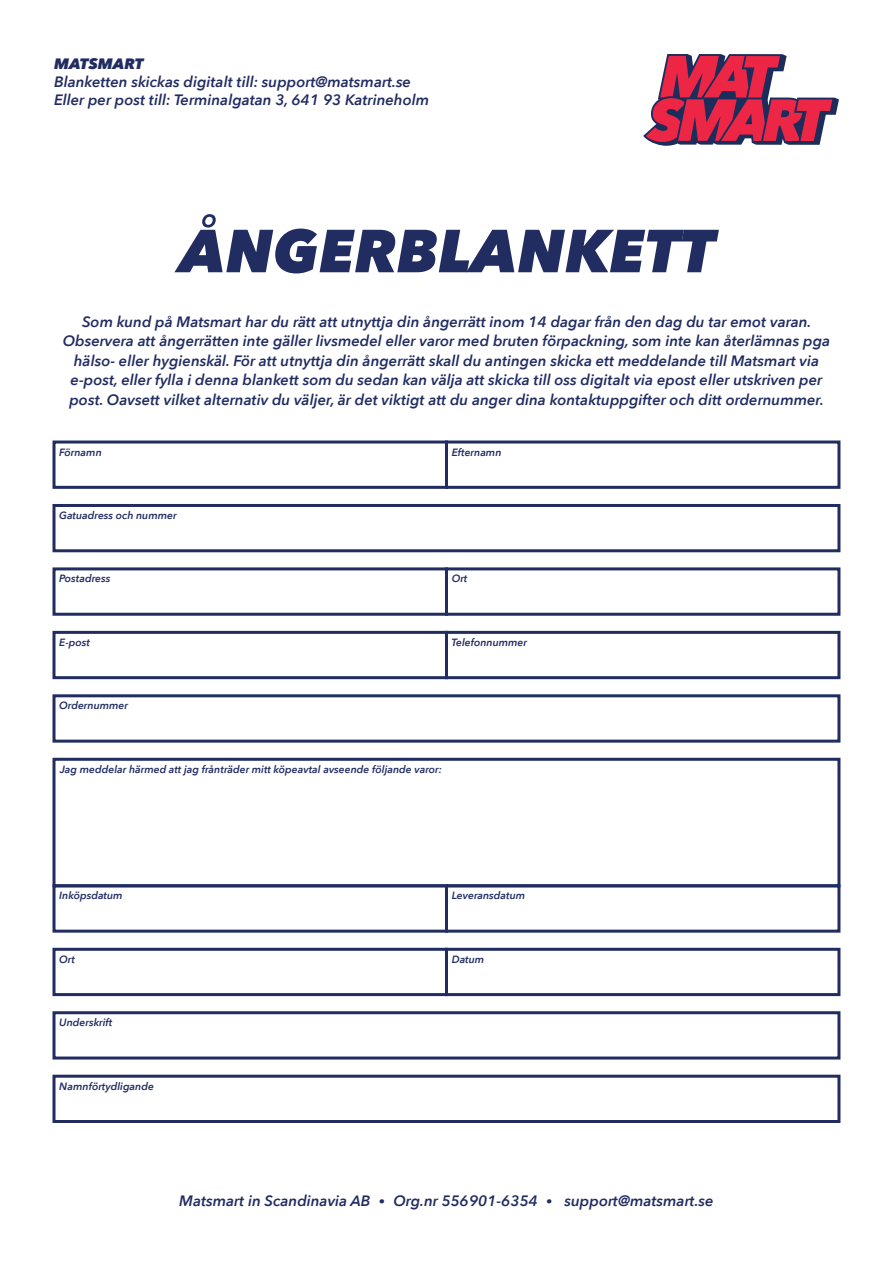
<style>
.page{position:relative;width:893px;height:1263px;background:#fff}
.page>*{position:absolute;margin:0;border:0;box-sizing:border-box;transform-origin:0 0}
.t1{font:italic 800 60px "Avenir Next";color:#212c61}
.t2{font:italic 600 15px/19.5px "Avenir Next";color:#212c61}
.t3{font:italic 800 15px "Avenir Next";color:#212c61}
.t4{font:italic 600 10.5px "Avenir Next";color:#212c61}
.s1{font-size:30px}
</style>
<div class="page">
<svg style="left:643px;top:54px;width:196px;height:92px"></svg>
<div style="left:52px;top:504px;width:788px;height:48px;border:3px solid #212c61"></div>
<div style="left:52px;top:1011px;width:788px;height:48px;border:3px solid #212c61"></div>
<div style="left:52px;top:1075px;width:788px;height:48px;border:3px solid #212c61"></div>
<div style="left:52px;top:694px;width:788px;height:49px;border:3px solid #212c61"></div>
<div style="left:52px;top:440px;width:396px;height:49px;border:3px solid #212c61"></div>
<div style="left:445px;top:440px;width:395px;height:49px;border:3px solid #212c61"></div>
<div style="left:52px;top:567px;width:396px;height:49px;border:3px solid #212c61"></div>
<div style="left:445px;top:567px;width:395px;height:49px;border:3px solid #212c61"></div>
<div style="left:52px;top:631px;width:396px;height:48px;border:3px solid #212c61"></div>
<div style="left:445px;top:631px;width:395px;height:48px;border:3px solid #212c61"></div>
<div style="left:52px;top:758px;width:788px;height:129px;border:3px solid #212c61"></div>
<div style="left:52px;top:884px;width:396px;height:49px;border:3px solid #212c61"></div>
<div style="left:445px;top:884px;width:395px;height:49px;border:3px solid #212c61"></div>
<div style="left:52px;top:948px;width:396px;height:48px;border:3px solid #212c61"></div>
<div style="left:445px;top:948px;width:395px;height:48px;border:3px solid #212c61"></div>
<p class="t3" style="left:54px;top:54px;width:91px">MATSMART</p>
<p class="t2" style="left:54px;top:72px;width:377px;line-height:18px">Blanketten skickas digitalt till: support@matsmart.se<br>Eller per post till: Terminalgatan 3, 641 93 Katrineholm</p>
<h1 class="t1" style="left:179px;top:214px;width:537px">ÅNGERBLANKETT</h1>
<p class="t2" style="left:63px;top:311px;width:769px;text-align:center">Som kund på Matsmart har du rätt att utnyttja din ångerrätt inom 14 dagar från den dag du tar emot varan.<br>Observera att ångerrätten inte gäller livsmedel eller varor med bruten förpackning, som inte kan återlämnas pga hälso- eller hygienskäl. För att utnyttja din ångerrätt skall du antingen skicka ett meddelande till Matsmart via e-post, eller fylla i denna blankett som du sedan kan välja att skicka till oss digitalt via epost eller utskriven per post. Oavsett vilket alternativ du väljer, är det viktigt att du anger dina kontaktuppgifter och ditt ordernummer.</p>
<p class="t4" style="left:59px;top:443px;width:44px">Förnamn</p>
<p class="t4" style="left:452px;top:443px;width:51px">Efternamn</p>
<p class="t4" style="left:59px;top:506px;width:119px">Gatuadress och nummer</p>
<p class="t4" style="left:59px;top:570px;width:53px">Postadress</p>
<p class="t4" style="left:452px;top:570px;width:17px">Ort</p>
<p class="t4" style="left:59px;top:633px;width:32px">E-post</p>
<p class="t4" style="left:451px;top:633px;width:77px">Telefonnummer</p>
<p class="t4" style="left:59px;top:697px;width:70px">Ordernummer</p>
<p class="t4" style="left:60px;top:760px;width:384px">Jag meddelar härmed att jag frånträder mitt köpeavtal avseende följande varor:</p>
<p class="t4" style="left:59px;top:887px;width:65px">Inköpsdatum</p>
<p class="t4" style="left:452px;top:887px;width:75px">Leveransdatum</p>
<p class="t4" style="left:59px;top:950px;width:17px">Ort</p>
<p class="t4" style="left:452px;top:950px;width:34px">Datum</p>
<p class="t4" style="left:59px;top:1013px;width:55px">Underskrift</p>
<p class="t4" style="left:59px;top:1077px;width:96px">Namnförtydligande</p>
<p class="t2" style="left:179px;top:1190px;width:536px">Matsmart in Scandinavia AB <span class="s1">·</span> Org.nr 556901-6354 <span class="s1">·</span> support@matsmart.se</p>
</div>
